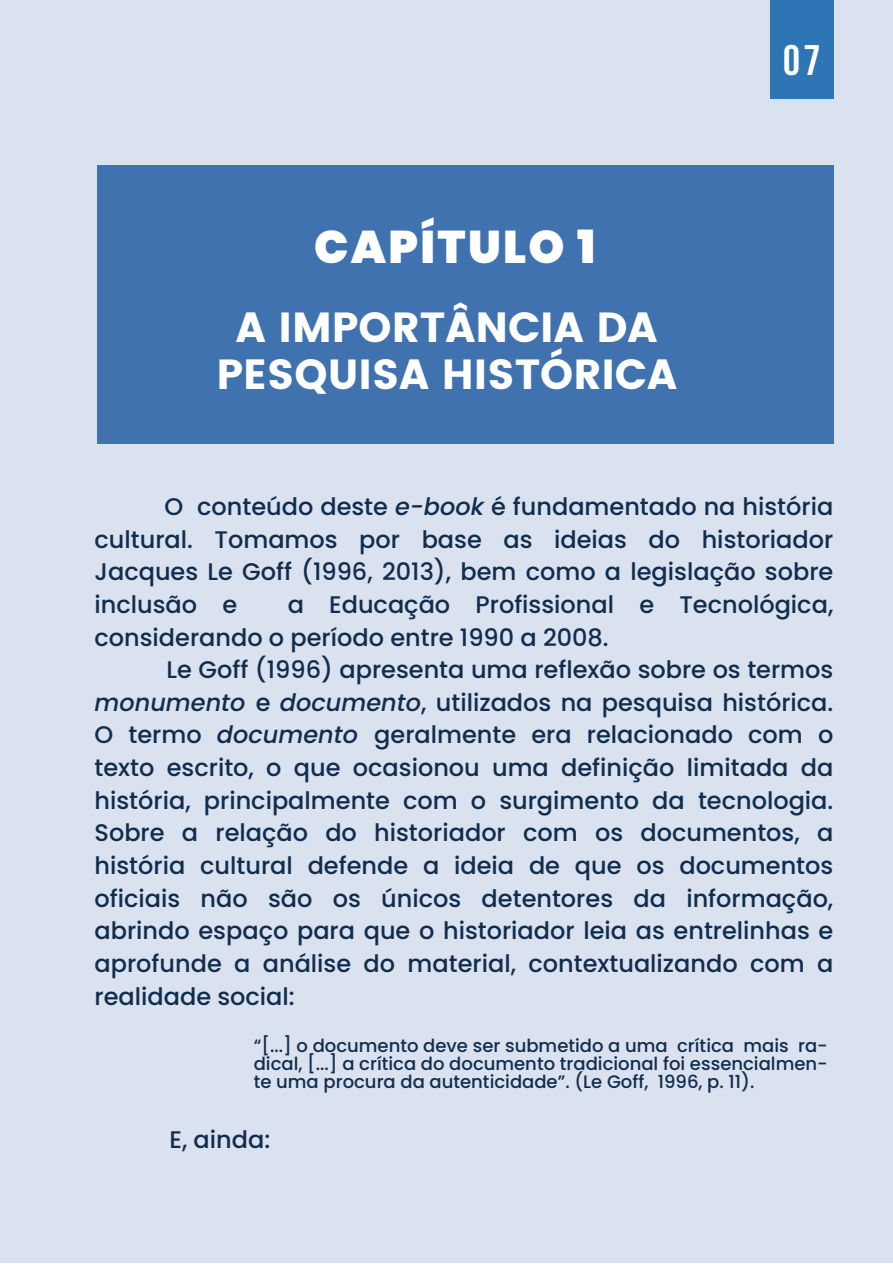
<style>
.page{position:relative;width:893px;height:1264px;background:#fff}
.page>*{position:absolute;margin:0;border:0;box-sizing:border-box;transform-origin:0 0}
.t1{font:900 45.75px "Poppins";letter-spacing:.05em;color:#fff}
.t2{font:700 42.6px "Bebas Neue";color:#fff}
.t3{font:42px/47.2px "Poppins";color:#fff;text-align:center}
.t4{font:900 33px "Poppins";letter-spacing:.05em;color:#fff}
.t5{font:500 24px/32.7px "Poppins";color:#112d4e;text-align:justify}
.t6{font:500 18px "Poppins";color:#112d4e}
.s1{font-style:italic}
</style>
<div class="page">
<div style="left:0;top:0;width:892px;height:1262px;background:#dbe2ef"></div>
<div style="left:97px;top:165px;width:736px;height:279px;background:#3f72af"></div>
<div style="left:770px;top:0;width:63px;height:98px;background:#2e75b6"></div>
<h2 class="t1" style="left:314px;top:215px;width:282px">CAPÍTULO 1</h2>
<p class="t4" style="left:353px;top:224px;width:204px">CAPÍTULO 1</p>
<h1 class="t3" style="left:216px;top:303px;width:462px">A IMPORTÂNCIA DA<br>PESQUISA HISTÓRICA</h1>
<h3 class="t2" style="left:783px;top:43px;width:38px">07</h3>
<h1 class="t5" style="left:94px;top:490px;width:740px;text-indent:70px">O conteúdo deste <span class="s1">e-book</span> é fundamentado na história cultural. Tomamos por base as ideias do historiador Jacques Le Goff (1996, 2013), bem como a legislação sobre inclusão e</h1>
<h1 class="t5" style="left:287px;top:588px;width:547px">a Educação Profissional e Tecnológica,</h1>
<h1 class="t5" style="left:94px;top:621px;width:515px">considerando o período entre 1990 a 2008.</h1>
<h1 class="t5" style="left:166px;top:653px;width:668px">Le Goff (1996) apresenta uma reflexão sobre os termos</h1>
<h1 class="t5" style="left:94px;top:686px;width:740px"><span class="s1">monumento</span> e <span class="s1">documento</span>, utilizados na pesquisa histórica.</h1>
<h1 class="t5" style="left:94px;top:718px;width:740px">O termo <span class="s1">documento</span> geralmente era relacionado com o</h1>
<h1 class="t5" style="left:94px;top:751px;width:740px">texto escrito, o que ocasionou uma definição limitada da</h1>
<h1 class="t5" style="left:94px;top:784px;width:740px">história, principalmente com o surgimento da tecnologia.</h1>
<h1 class="t5" style="left:94px;top:816px;width:740px">Sobre a relação do historiador com os documentos, a</h1>
<h1 class="t5" style="left:94px;top:849px;width:740px">história cultural defende a ideia de que os documentos</h1>
<h1 class="t5" style="left:94px;top:882px;width:740px">oficiais não são os únicos detentores da informação,</h1>
<h1 class="t5" style="left:94px;top:914px;width:740px">abrindo espaço para que o historiador leia as entrelinhas e</h1>
<h1 class="t5" style="left:94px;top:947px;width:740px">aprofunde a análise do material, contextualizando com a</h1>
<h1 class="t5" style="left:94px;top:979px;width:202px">realidade social:</h1>
<h3 class="t6" style="left:254px;top:1032px;width:575px">“[...] o documento deve ser submetido a uma crítica mais ra-</h3>
<p class="t6" style="left:254px;top:1050px;width:575px">dical, [...] a crítica do documento tradicional foi essencialmen-</p>
<p class="t6" style="left:254px;top:1068px;width:502px">te uma procura da autenticidade”. (Le Goff, 1996, p. 11).</p>
<p class="t5" style="left:169px;top:1122px;width:102px">E, ainda:</p>
</div>
